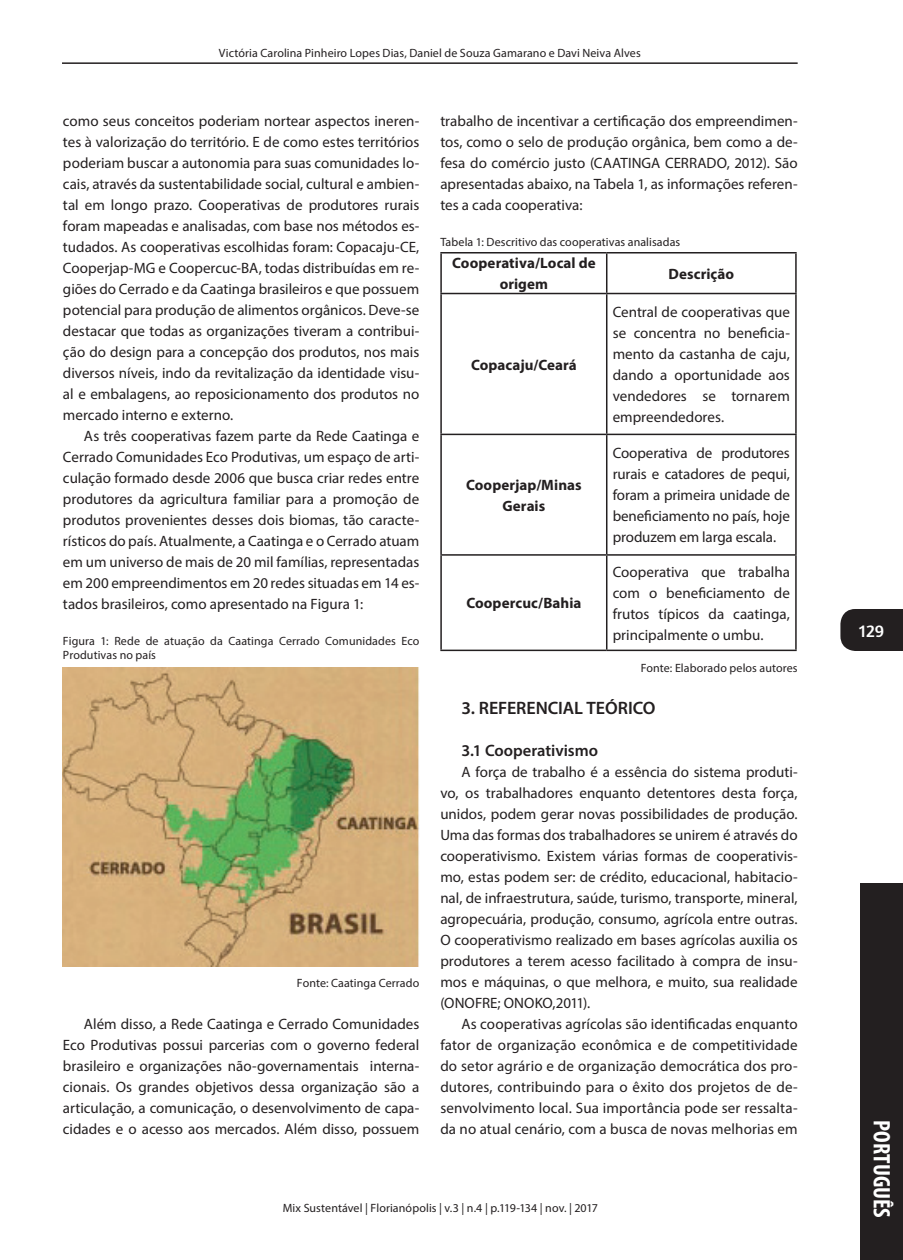
<style>
.page{position:relative;width:903px;height:1260px;background:#fff}
.page>*{position:absolute;margin:0;border:0;box-sizing:border-box;transform-origin:0 0}
.t1{font:700 condensed 24px "Myriad Pro";color:#fff}
.t2{font:600 18px "Myriad Pro";color:#231f20}
.t3{font:18px "Amaranth";color:#fff}
.t4{font:600 16.5px "Myriad Pro";color:#231f20}
.t5{font:15px/21px "Myriad Pro";color:#231f20;text-align:justify}
.t6{font:700 15px/21px "Myriad Pro";letter-spacing:.005em;color:#231f20;text-align:center}
.t7{font:12px/14.4px "Myriad Pro";letter-spacing:.005em;color:#231f20}
</style>
<div class="page">
<div style="left:840px;top:609px;width:63px;height:42px;background:#231f20"></div>
<hr style="left:62px;top:62px;width:736px;height:2px;background:#231f20">
<div style="left:861px;top:883px;width:42px;height:377px;background:#231f20"></div>
<img style="left:63px;top:668px;width:356px;height:298px">
<hr style="left:606px;top:253px;width:1px;height:40px;background:#231f20">
<hr style="left:440px;top:293px;width:167px;height:1px;background:#231f20">
<hr style="left:607px;top:293px;width:190px;height:1px;background:#231f20">
<hr style="left:606px;top:294px;width:1px;height:140px;background:#231f20">
<hr style="left:440px;top:434px;width:167px;height:1px;background:#231f20">
<hr style="left:607px;top:434px;width:190px;height:1px;background:#231f20">
<hr style="left:606px;top:435px;width:1px;height:119px;background:#231f20">
<hr style="left:440px;top:554px;width:167px;height:2px;background:#231f20">
<hr style="left:607px;top:554px;width:190px;height:2px;background:#231f20">
<hr style="left:606px;top:556px;width:1px;height:94px;background:#231f20">
<hr style="left:440px;top:252px;width:167px;height:1px;background:#231f20">
<hr style="left:440px;top:253px;width:2px;height:40px;background:#231f20">
<hr style="left:607px;top:252px;width:190px;height:1px;background:#231f20">
<hr style="left:795px;top:253px;width:2px;height:40px;background:#231f20">
<hr style="left:440px;top:294px;width:2px;height:140px;background:#231f20">
<hr style="left:795px;top:294px;width:2px;height:140px;background:#231f20">
<hr style="left:440px;top:435px;width:2px;height:119px;background:#231f20">
<hr style="left:795px;top:435px;width:2px;height:119px;background:#231f20">
<hr style="left:440px;top:556px;width:2px;height:94px;background:#231f20">
<hr style="left:795px;top:556px;width:2px;height:94px;background:#231f20">
<hr style="left:440px;top:650px;width:167px;height:1px;background:#231f20">
<hr style="left:607px;top:650px;width:190px;height:1px;background:#231f20">
<p class="t7" style="left:219px;top:45px;width:423px">Victória Carolina Pinheiro Lopes Dias, Daniel de Souza Gamarano e Davi Neiva Alves</p>
<p class="t5" style="left:63px;top:110px;width:358px">como seus conceitos poderiam nortear aspectos ineren&shy;tes à valorização do território. E de como estes territórios poderiam buscar a autonomia para suas comunidades lo&shy;cais, através da sustentabilidade social, cultural e ambien&shy;tal em longo prazo. Cooperativas de produtores rurais foram mapeadas e analisadas, com base nos métodos es&shy;tudados. As cooperativas escolhidas foram: Copacaju-CE, Cooperjap-MG e Coopercuc-BA, todas distribuídas em re&shy;giões do Cerrado e da Caatinga brasileiros e que possuem potencial para produção de alimentos orgânicos. Deve-se destacar que todas as organizações tiveram a contribui&shy;ção do design para a concepção dos produtos, nos mais diversos níveis, indo da revitalização da identidade visu&shy;al e embalagens, ao reposicionamento dos produtos no mercado interno e externo.</p>
<p class="t5" style="left:63px;top:425px;width:358px;text-indent:21px">As três cooperativas fazem parte da Rede Caatinga e Cerrado Comunidades Eco Produtivas, um espaço de arti&shy;culação formado desde 2006 que busca criar redes entre produtores da agricultura familiar para a promoção de produtos provenientes desses dois biomas, tão caracte&shy;rísticos do país. Atualmente, a Caatinga e o Cerrado atuam em um universo de mais de 20 mil famílias, representadas em 200 empreendimentos em 20 redes situadas em 14 es&shy;tados brasileiros, como apresentado na Figura 1:</p>
<p class="t7" style="left:63px;top:634px;width:358px">Figura 1: Rede de atuação da Caatinga Cerrado Comunidades Eco<br>Produtivas no país</p>
<p class="t7" style="left:297px;top:976px;width:124px">Fonte: Caatinga Cerrado</p>
<p class="t5" style="left:63px;top:1013px;width:358px;text-indent:21px">Além disso, a Rede Caatinga e Cerrado Comunidades Eco Produtivas possui parcerias com o governo federal brasileiro e organizações não-governamentais interna&shy;cionais. Os grandes objetivos dessa organização são a articulação, a comunicação, o desenvolvimento de capa&shy;cidades e o acesso aos mercados. Além disso, possuem</p>
<p class="t5" style="left:440px;top:110px;width:359px">trabalho de incentivar a certificação dos empreendimen&shy;tos, como o selo de produção orgânica, bem como a de&shy;fesa do comércio justo (CAATINGA CERRADO, 2012). São apresentadas abaixo, na Tabela 1, as informações referen&shy;tes a cada cooperativa:</p>
<p class="t7" style="left:440px;top:235px;width:241px">Tabela 1: Descritivo das cooperativas analisadas</p>
<p class="t6" style="left:452px;top:252px;width:145px">Cooperativa/Local de origem</p>
<p class="t6" style="left:669px;top:263px;width:67px">Descrição</p>
<p class="t6" style="left:471px;top:354px;width:107px">Copacaju/Ceará</p>
<p class="t6" style="left:466px;top:474px;width:117px">Cooperjap/Minas<br>Gerais</p>
<p class="t6" style="left:466px;top:592px;width:117px">Coopercuc/Bahia</p>
<p class="t5" style="left:613px;top:301px;width:179px">Central de cooperativas que se concentra no beneficia&shy;mento da castanha de caju, dando a oportunidade aos vendedores se tornarem empreendedores.</p>
<p class="t5" style="left:613px;top:442px;width:179px">Cooperativa de produtores rurais e catadores de pequi, foram a primeira unidade de beneficiamento no país, hoje produzem em larga escala.</p>
<p class="t5" style="left:613px;top:561px;width:179px">Cooperativa que trabalha com o beneficiamento de frutos típicos da caatinga, principalmente o umbu.</p>
<p class="t7" style="left:641px;top:661px;width:158px">Fonte: Elaborado pelos autores</p>
<p class="t2" style="left:461px;top:696px;width:196px">3. REFERENCIAL TEÓRICO</p>
<p class="t4" style="left:461px;top:740px;width:138px">3.1 Cooperativismo</p>
<p class="t5" style="left:440px;top:761px;width:359px;text-indent:21px">A força de trabalho é a essência do sistema produti&shy;vo, os trabalhadores enquanto detentores desta força, unidos, podem gerar novas possibilidades de produção.<br>Uma das formas dos trabalhadores se unirem é através do cooperativismo. Existem várias formas de cooperativis&shy;mo, estas podem ser: de crédito, educacional, habitacio&shy;nal, de infraestrutura, saúde, turismo, transporte, mineral, agropecuária, produção, consumo, agrícola entre outras.<br>O cooperativismo realizado em bases agrícolas auxilia os produtores a terem acesso facilitado à compra de insu&shy;mos e máquinas, o que melhora, e muito, sua realidade (ONOFRE; ONOKO,2011).</p>
<p class="t5" style="left:440px;top:1013px;width:359px;text-indent:21px">As cooperativas agrícolas são identificadas enquanto fator de organização econômica e de competitividade do setor agrário e de organização democrática dos pro&shy;dutores, contribuindo para o êxito dos projetos de de&shy;senvolvimento local. Sua importância pode ser ressalta&shy;da no atual cenário, com a busca de novas melhorias em</p>
<p class="t7" style="left:283px;top:1200px;width:317px">Mix Sustentável | Florianópolis | v.3 | n.4 | p.119-134 | nov. | 2017</p>
<p class="t3" style="left:859px;top:620px;width:27px">129</p>
<h1 class="t1" style="left:897px;top:1120px;width:99px;rotate:90deg">PORTUGUÊS</h1>
</div>
